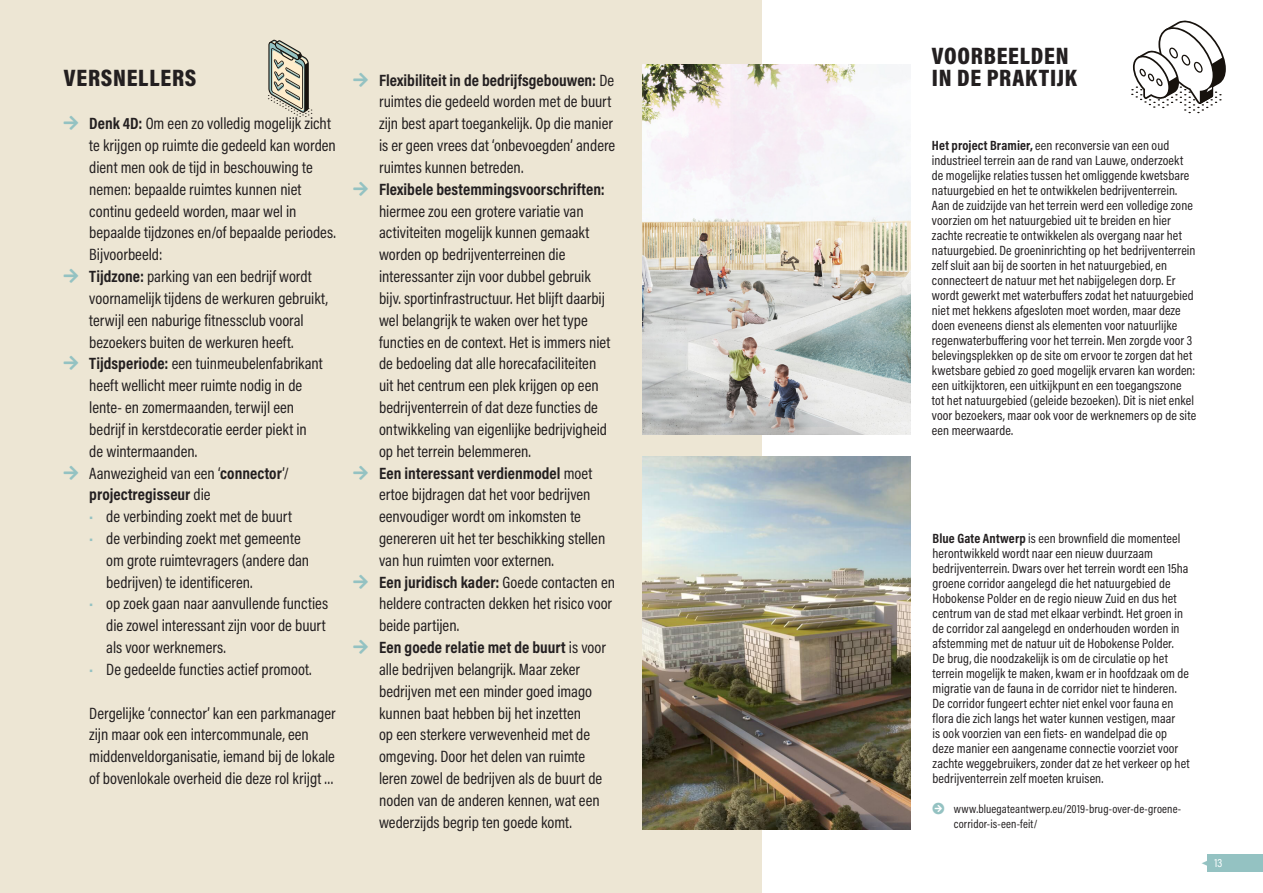
<style>
.page{position:relative;width:1263px;height:893px;background:#fff}
.page>*{position:absolute;margin:0;border:0;box-sizing:border-box;transform-origin:0 0}
.brood{font:900 24px/21.9px "Acumin Pro Cond";letter-spacing:.03em;color:#231f20}
.brood-2{font:16.5px/21.8px "Acumin Pro Cond";color:#231f20}
.t1{font:700 16.5px/21.9px "Acumin Pro Cond";letter-spacing:.005em;color:#231f20}
.brood_unaligned{font:13.5px/15px "Acumin Pro Cond";letter-spacing:.005em;color:#231f20}
.t2{font:12px/15px "Acumin Pro Cond";letter-spacing:.01em;color:#231f20}
.t3{font:12px "Acumin Pro Cond";color:#fff}
.s1{font-weight:700}
.s2{font-weight:400}
.s3{color:#94c2c2}
.s4{font-size:13.5px;color:#94c2c2}
</style>
<div class="page">
<div style="left:1208px;top:854px;width:55px;height:17px;background:#94c2c2"></div>
<div style="left:0;top:0;width:761px;height:893px;background:#ede6d4"></div>
<img style="left:643px;top:64px;width:268px;height:371px">
<img style="left:643px;top:457px;width:268px;height:372px">
<svg style="left:268px;top:39px;width:44px;height:78px"></svg>
<svg style="left:1131px;top:20px;width:95px;height:93px"></svg>
<p class="brood" style="left:64px;top:66px;width:134px">VERSNELLERS</p>
<p class="brood-2" style="left:89px;top:112px;width:248px"><span class="s1">Denk 4D:</span> Om een zo volledig mogelijk zicht te krijgen op ruimte die gedeeld kan worden dient men ook de tijd in beschouwing te nemen: bepaalde ruimtes kunnen niet continu gedeeld worden, maar wel in bepaalde tijdzones en/of bepaalde periodes.<br>Bijvoorbeeld:</p>
<p class="brood-2" style="left:89px;top:265px;width:240px"><span class="s1">Tijdzone:</span> parking van een bedrijf wordt voornamelijk tijdens de werkuren gebruikt, terwijl een naburige fitnessclub vooral bezoekers buiten de werkuren heeft.</p>
<p class="brood-2" style="left:89px;top:352px;width:235px"><span class="s1">Tijdsperiode:</span> een tuinmeubelenfabrikant heeft wellicht meer ruimte nodig in de lente- en zomermaanden, terwijl een bedrijf in kerstdecoratie eerder piekt in de wintermaanden.</p>
<p class="t1" style="left:89px;top:461px;width:201px"><span class="s2">Aanwezigheid van een ‘</span>connector<span class="s2">’/ </span>projectregisseur <span class="s2">die</span></p>
<p class="brood-2" style="left:89px;top:505px;width:204px"><span class="s3">•</span> de verbinding zoekt met de buurt</p>
<p class="brood-2" style="left:106px;top:527px;width:204px;text-indent:-17px"><span class="s3">•</span> de verbinding zoekt met gemeente om grote ruimtevragers (andere dan bedrijven) te identificeren.</p>
<p class="brood-2" style="left:106px;top:592px;width:223px;text-indent:-17px"><span class="s3">•</span> op zoek gaan naar aanvullende functies die zowel interessant zijn voor de buurt als voor werknemers.</p>
<p class="brood-2" style="left:89px;top:658px;width:224px"><span class="s3">•</span> De gedeelde functies actief promoot.</p>
<p class="brood-2" style="left:89px;top:702px;width:248px">Dergelijke ‘connector’ kan een parkmanager zijn maar ook een intercommunale, een middenveldorganisatie, iemand bij de lokale of bovenlokale overheid die deze rol krijgt …</p>
<p class="brood-2" style="left:379px;top:69px;width:238px"><span class="s1">Flexibiliteit in de bedrijfsgebouwen:</span> De ruimtes die gedeeld worden met de buurt zijn best apart toegankelijk. Op die manier is er geen vrees dat ‘onbevoegden’ andere ruimtes kunnen betreden.</p>
<p class="brood-2" style="left:379px;top:178px;width:233px"><span class="s1">Flexibele bestemmingsvoorschriften: </span>hiermee zou een grotere variatie van activiteiten mogelijk kunnen gemaakt worden op bedrijventerreinen die interessanter zijn voor dubbel gebruik bijv. sportinfrastructuur. Het blijft daarbij wel belangrijk te waken over het type functies en de context. Het is immers niet de bedoeling dat alle horecafaciliteiten uit het centrum een plek krijgen op een bedrijventerrein of dat deze functies de ontwikkeling van eigenlijke bedrijvigheid op het terrein belemmeren.</p>
<p class="brood-2" style="left:379px;top:461px;width:228px"><span class="s1">Een interessant verdienmodel</span> moet ertoe bijdragen dat het voor bedrijven eenvoudiger wordt om inkomsten te genereren uit het ter beschikking stellen van hun ruimten voor externen.</p>
<p class="brood-2" style="left:379px;top:571px;width:237px"><span class="s1">Een juridisch kader:</span> Goede contacten en heldere contracten dekken het risico voor beide partijen.</p>
<p class="brood-2" style="left:379px;top:636px;width:228px"><span class="s1">Een goede relatie met de buurt</span> is voor alle bedrijven belangrijk. Maar zeker bedrijven met een minder goed imago kunnen baat hebben bij het inzetten<br>op een sterkere verwevenheid met de omgeving. Door het delen van ruimte leren zowel de bedrijven als de buurt de noden van de anderen kennen, wat een wederzijds begrip ten goede komt.</p>
<p class="brood" style="left:932px;top:44px;width:147px">VOORBEELDEN<br>IN DE PRAKTIJK</p>
<p class="brood_unaligned" style="left:932px;top:137px;width:266px"><span class="s1">Het project Bramier,</span> een reconversie van een oud industrieel terrein aan de rand van Lauwe, onderzoekt de mogelijke relaties tussen het omliggende kwetsbare natuurgebied en het te ontwikkelen bedrijventerrein.<br>Aan de zuidzijde van het terrein werd een volledige zone voorzien om het natuurgebied uit te breiden en hier zachte recreatie te ontwikkelen als overgang naar het natuurgebied. De groeninrichting op het bedrijventerrein zelf sluit aan bij de soorten in het natuurgebied, en connecteert de natuur met het nabijgelegen dorp. Er wordt gewerkt met waterbuffers zodat het natuurgebied niet met hekkens afgesloten moet worden, maar deze doen eveneens dienst als elementen voor natuurlijke regenwaterbuffering voor het terrein. Men zorgde voor 3 belevingsplekken op de site om ervoor te zorgen dat het kwetsbare gebied zo goed mogelijk ervaren kan worden: een uitkijktoren, een uitkijkpunt en een toegangszone tot het natuurgebied (geleide bezoeken). Dit is niet enkel voor bezoekers, maar ook voor de werknemers op de site een meerwaarde.</p>
<p class="brood_unaligned" style="left:932px;top:530px;width:259px"><span class="s1">Blue Gate Antwerp</span> is een brownfield die momenteel herontwikkeld wordt naar een nieuw duurzaam bedrijventerrein. Dwars over het terrein wordt een 15ha groene corridor aangelegd die het natuurgebied de Hobokense Polder en de regio nieuw Zuid en dus het centrum van de stad met elkaar verbindt. Het groen in de corridor zal aangelegd en onderhouden worden in afstemming met de natuur uit de Hobokense Polder.<br>De brug, die noodzakelijk is om de circulatie op het terrein mogelijk te maken, kwam er in hoofdzaak om de migratie van de fauna in de corridor niet te hinderen.<br>De corridor fungeert echter niet enkel voor fauna en flora die zich langs het water kunnen vestigen, maar<br>is ook voorzien van een fiets- en wandelpad die op deze manier een aangename connectie voorziet voor zachte weggebruikers, zonder dat ze het verkeer op het bedrijventerrein zelf moeten kruisen.</p>
<p class="t2" style="left:954px;top:801px;width:229px">www.bluegateantwerp.eu/2019-brug-over-de-groene&shy;corridor-is-een-feit/</p>
<p class="t3" style="left:1201px;top:855px;width:22px"><span class="s4">◀</span> 13</p>
</div>
